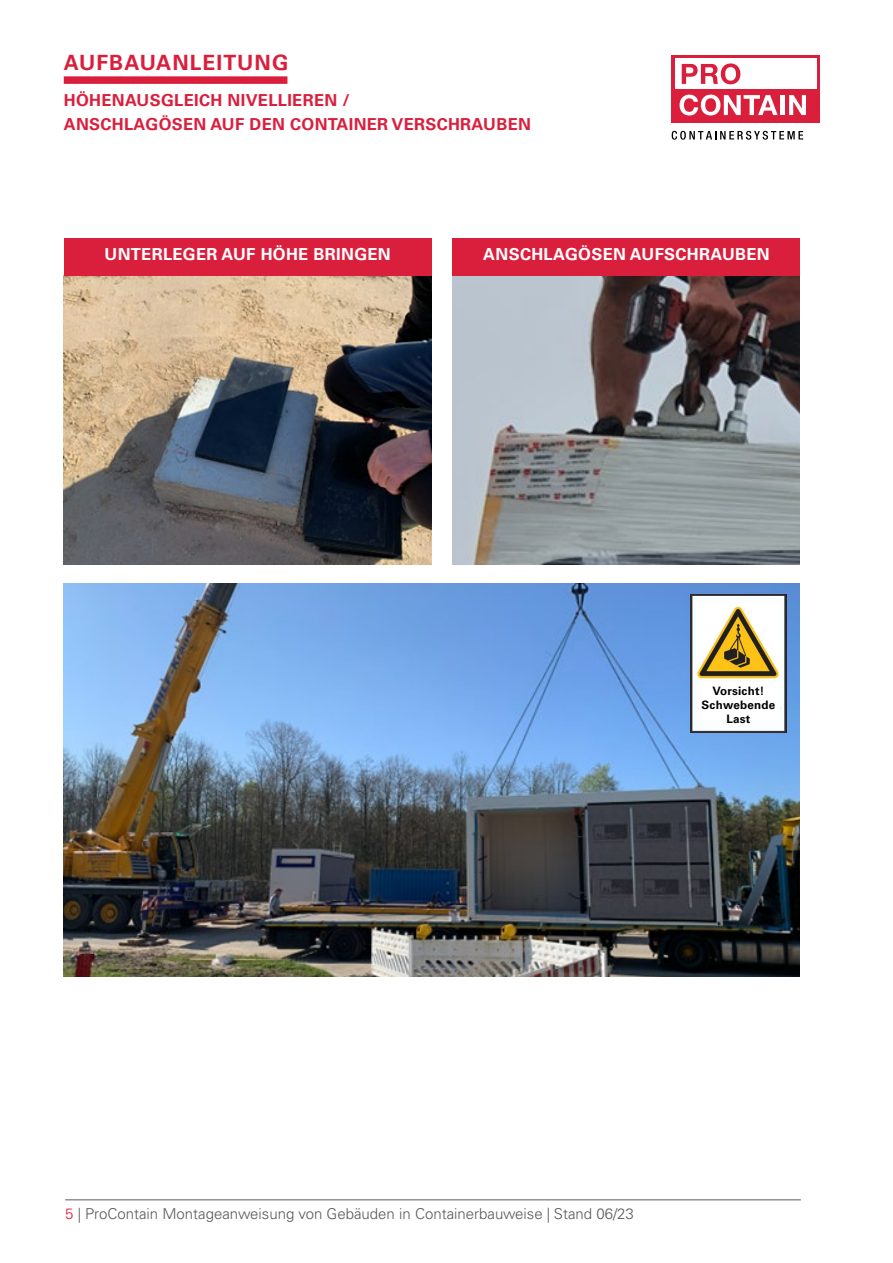
<style>
.page{position:relative;width:893px;height:1263px;background:#fff}
.page>*{position:absolute;margin:0;border:0;box-sizing:border-box;transform-origin:0 0}
.Inhaltsverzeichnis{font:700 21px "Univers LT Pro 65";letter-spacing:.05em;color:#da1f3d}
.Inhaltsverzeichnis-2{font:700 16.5px "Univers LT Pro 65";letter-spacing:.02em;color:#da1f3d}
.Inhaltsverzeichnis-3{font:700 16.5px "Univers LT Pro 65";letter-spacing:.02em;color:#fff}
.t1{font:300 15px "Univers LT Pro 45";color:#58595b}
.Inhaltsverzeichnis-4{font:700 11.7px "Univers LT Pro 65";letter-spacing:.02em;color:#000}
.s1{color:#da1f3d}
</style>
<div class="page">
<hr style="left:65px;top:1199px;width:736px;height:1px;background:#58595b">
<svg style="left:672px;top:131px;width:131px;height:9px"></svg>
<div style="left:671px;top:55px;width:149px;height:67px;background:#da1f3d"></div>
<div style="left:675px;top:59px;width:141px;height:30px;background:#fff"></div>
<svg style="left:682px;top:63px;width:58px;height:21px"></svg>
<svg style="left:680px;top:95px;width:98px;height:20px"></svg>
<div style="left:780px;top:95px;width:5px;height:20px;background:#fff"></div>
<svg style="left:789px;top:95px;width:17px;height:20px"></svg>
<div style="left:64px;top:76px;width:223px;height:8px;background:#da1f3d"></div>
<img style="left:64px;top:276px;width:368px;height:288px">
<img style="left:452px;top:276px;width:347px;height:289px">
<img style="left:64px;top:583px;width:735px;height:393px">
<div style="left:64px;top:238px;width:368px;height:38px;background:#da1f3d"></div>
<div style="left:452px;top:238px;width:347px;height:38px;background:#da1f3d"></div>
<img style="left:691px;top:594px;width:95px;height:138px">
<img style="left:697px;top:603px;width:83px;height:77px">
<div style="left:697px;top:682px;width:83px;height:38px;background:#fff"></div>
<p class="Inhaltsverzeichnis" style="left:64px;top:51px;width:226px">AUFBAUANLEITUNG</p>
<p class="Inhaltsverzeichnis-2" style="left:64px;top:91px;width:288px">HÖHENAUSGLEICH NIVELLIEREN /</p>
<p class="Inhaltsverzeichnis-2" style="left:64px;top:115px;width:469px">ANSCHLAGÖSEN AUF DEN CONTAINER VERSCHRAUBEN</p>
<p class="Inhaltsverzeichnis-3" style="left:105px;top:244px;width:288px">UNTERLEGER AUF HÖHE BRINGEN</p>
<p class="Inhaltsverzeichnis-3" style="left:483px;top:244px;width:288px">ANSCHLAGÖSEN AUFSCHRAUBEN</p>
<p class="Inhaltsverzeichnis-4" style="left:712px;top:684px;width:53px">Vorsicht!</p>
<p class="Inhaltsverzeichnis-4" style="left:702px;top:697px;width:75px">Schwebende</p>
<p class="Inhaltsverzeichnis-4" style="left:726px;top:711px;width:25px">Last</p>
<p class="t1" style="left:65px;top:1203px;width:570px"><span class="s1">5</span> | ProContain Montageanweisung von Gebäuden in Containerbauweise | Stand 06/23</p>
</div>
